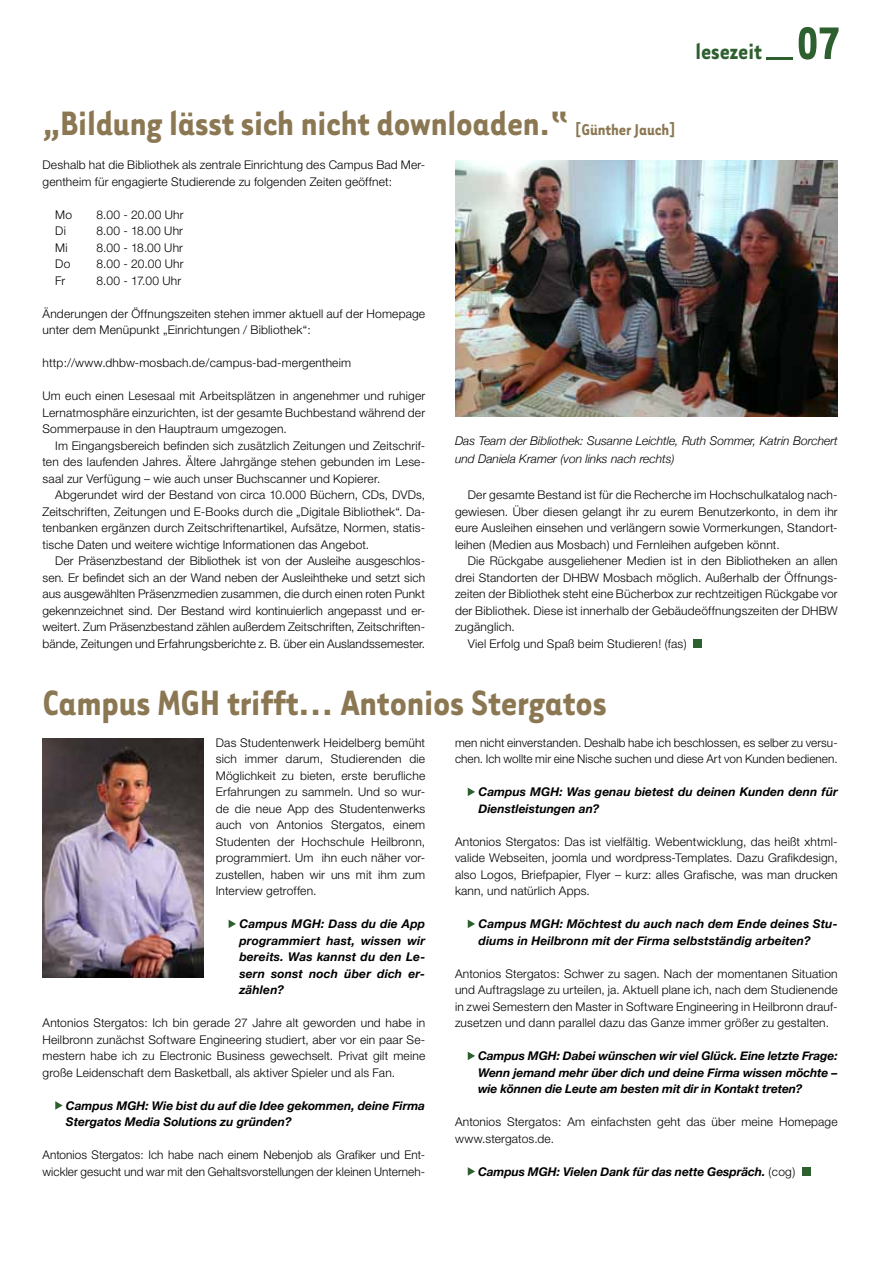
<style>
.page{position:relative;width:893px;height:1263px;background:#fff}
.page>*{position:absolute;margin:0;border:0;box-sizing:border-box;transform-origin:0 0}
.t1{font:700 40.5px "Tarzana Narrow";letter-spacing:-.005em;color:#8b7853}
.t2{font:700 39px "Tarzana Narrow";letter-spacing:-.005em;color:#8b7853}
.t3{font:700 25.5px "Tarzana Narrow";color:#2e5f2f}
.t4{font:300 12px/16.5px "Helvetica Neue";letter-spacing:.015em;color:#000}
.t5{font:italic 700 12px/16.5px "Helvetica Neue";letter-spacing:.005em;color:#000}
.t6{font:italic 300 12px/18.8px "Helvetica Neue";color:#000}
.s1{font-size:18px}
.s2{font-size:52.5px}
.s3{font-weight:300;font-style:normal}
</style>
<div class="page">
<img style="left:455px;top:160px;width:383px;height:257px">
<img style="left:43px;top:738px;width:160px;height:240px">
<div style="left:693px;top:639px;width:9px;height:9px;background:#2e5f2f"></div>
<svg style="left:229px;top:920px;width:7px;height:8px"></svg>
<svg style="left:55px;top:1101px;width:8px;height:9px"></svg>
<svg style="left:468px;top:788px;width:7px;height:8px"></svg>
<svg style="left:468px;top:920px;width:7px;height:8px"></svg>
<svg style="left:468px;top:1052px;width:7px;height:8px"></svg>
<svg style="left:468px;top:1167px;width:7px;height:9px"></svg>
<div style="left:802px;top:1167px;width:8px;height:9px;background:#2e5f2f"></div>
<p class="t2" style="left:43px;top:99px;width:635px">„Bildung lässt sich nicht downloaden.“ <span class="s1">[Günther Jauch]</span></p>
<p class="t3" style="left:695px;top:35px;width:147px">lesezeit <span class="s2">_07</span></p>
<p class="t4" style="left:43px;top:156px;width:384px">Deshalb hat die Bibliothek als zentrale Einrichtung des Campus Bad Mer&shy;gentheim für engagierte Studierende zu folgenden Zeiten geöffnet:</p>
<p class="t4" style="left:55px;top:206px;width:18px">Mo</p>
<p class="t4" style="left:97px;top:206px;width:88px">8.00 - 20.00 Uhr</p>
<p class="t4" style="left:55px;top:222px;width:12px">Di</p>
<p class="t4" style="left:97px;top:222px;width:88px">8.00 - 18.00 Uhr</p>
<p class="t4" style="left:55px;top:239px;width:14px">Mi</p>
<p class="t4" style="left:97px;top:239px;width:88px">8.00 - 18.00 Uhr</p>
<p class="t4" style="left:55px;top:255px;width:17px">Do</p>
<p class="t4" style="left:97px;top:255px;width:88px">8.00 - 20.00 Uhr</p>
<p class="t4" style="left:55px;top:272px;width:12px">Fr</p>
<p class="t4" style="left:97px;top:272px;width:86px">8.00 - 17.00 Uhr</p>
<p class="t4" style="left:43px;top:305px;width:384px">Änderungen der Öffnungszeiten stehen immer aktuell auf der Homepage unter dem Menüpunkt „Einrichtungen / Bibliothek“:</p>
<p class="t4" style="left:43px;top:354px;width:310px">http://www.dhbw-mosbach.de/campus-bad-mergentheim</p>
<p class="t4" style="left:43px;top:387px;width:384px">Um euch einen Lesesaal mit Arbeitsplätzen in angenehmer und ruhiger</p>
<p class="t4" style="left:43px;top:404px;width:384px">Lernatmosphäre einzurichten, ist der gesamte Buchbestand während der</p>
<p class="t4" style="left:43px;top:420px;width:246px">Sommerpause in den Hauptraum umgezogen.</p>
<p class="t4" style="left:55px;top:437px;width:371px">Im Eingangsbereich befinden sich zusätzlich Zeitungen und Zeitschrif-</p>
<p class="t4" style="left:43px;top:453px;width:384px">ten des laufenden Jahres. Ältere Jahrgänge stehen gebunden im Lese-</p>
<p class="t4" style="left:43px;top:470px;width:339px">saal zur Verfügung – wie auch unser Buchscanner und Kopierer.</p>
<p class="t4" style="left:55px;top:486px;width:371px">Abgerundet wird der Bestand von circa 10.000 Büchern, CDs, DVDs,</p>
<p class="t4" style="left:43px;top:503px;width:384px">Zeitschriften, Zeitungen und E-Books durch die „Digitale Bibliothek“. Da-</p>
<p class="t4" style="left:43px;top:519px;width:384px">tenbanken ergänzen durch Zeitschriftenartikel, Aufsätze, Normen, statis-</p>
<p class="t4" style="left:43px;top:536px;width:328px">tische Daten und weitere wichtige Informationen das Angebot.</p>
<p class="t4" style="left:55px;top:552px;width:371px">Der Präsenzbestand der Bibliothek ist von der Ausleihe ausgeschlos-</p>
<p class="t4" style="left:43px;top:569px;width:384px">sen. Er befindet sich an der Wand neben der Ausleihtheke und setzt sich</p>
<p class="t4" style="left:43px;top:585px;width:384px">aus ausgewählten Präsenzmedien zusammen, die durch einen roten Punkt</p>
<p class="t4" style="left:43px;top:602px;width:384px">gekennzeichnet sind. Der Bestand wird kontinuierlich angepasst und er-</p>
<p class="t4" style="left:43px;top:618px;width:384px">weitert. Zum Präsenzbestand zählen außerdem Zeitschriften, Zeitschriften-</p>
<p class="t4" style="left:43px;top:635px;width:384px">bände, Zeitungen und Erfahrungsberichte z. B. über ein Auslandssemester.</p>
<p class="t1" style="left:43px;top:677px;width:566px">Campus MGH trifft… Antonios Stergatos</p>
<p class="t6" style="left:455px;top:431px;width:384px">Das Team der Bibliothek: Susanne Leichtle, Ruth Sommer, Katrin Borchert und Daniela Kramer (von links nach rechts)</p>
<p class="t4" style="left:468px;top:486px;width:371px">Der gesamte Bestand ist für die Recherche im Hochschulkatalog nach-</p>
<p class="t4" style="left:455px;top:503px;width:384px">gewiesen. Über diesen gelangt ihr zu eurem Benutzerkonto, in dem ihr</p>
<p class="t4" style="left:455px;top:519px;width:384px">eure Ausleihen einsehen und verlängern sowie Vormerkungen, Standort-</p>
<p class="t4" style="left:455px;top:536px;width:326px">leihen (Medien aus Mosbach) und Fernleihen aufgeben könnt.</p>
<p class="t4" style="left:468px;top:552px;width:371px">Die Rückgabe ausgeliehener Medien ist in den Bibliotheken an allen</p>
<p class="t4" style="left:455px;top:569px;width:384px">drei Standorten der DHBW Mosbach möglich. Außerhalb der Öffnungs-</p>
<p class="t4" style="left:455px;top:585px;width:384px">zeiten der Bibliothek steht eine Bücherbox zur rechtzeitigen Rückgabe vor</p>
<p class="t4" style="left:455px;top:602px;width:384px">der Bibliothek. Diese ist innerhalb der Gebäudeöffnungszeiten der DHBW</p>
<p class="t4" style="left:455px;top:618px;width:61px">zugänglich.</p>
<p class="t4" style="left:468px;top:635px;width:220px">Viel Erfolg und Spaß beim Studieren! (fas)</p>
<p class="t4" style="left:216px;top:734px;width:211px;text-align:justify">Das Studentenwerk Heidelberg bemüht sich immer darum, Studierenden die Möglichkeit zu bieten, erste berufliche Erfahrungen zu sammeln. Und so wur&shy;de die neue App des Studentenwerks auch von Antonios Stergatos, einem Studenten der Hochschule Heilbronn, programmiert. Um ihn euch näher vor&shy;zustellen, haben wir uns mit ihm zum Interview getroffen.</p>
<p class="t5" style="left:239px;top:915px;width:187px;text-align:justify">Campus MGH: Dass du die App programmiert hast, wissen wir bereits. Was kannst du den Le&shy;sern sonst noch über dich er&shy;zählen?</p>
<p class="t4" style="left:43px;top:1014px;width:384px;text-align:justify">Antonios Stergatos: Ich bin gerade 27 Jahre alt geworden und habe in Heilbronn zunächst Software Engineering studiert, aber vor ein paar Se&shy;mestern habe ich zu Electronic Business gewechselt. Privat gilt meine große Leidenschaft dem Basketball, als aktiver Spieler und als Fan.</p>
<p class="t5" style="left:66px;top:1097px;width:361px">Campus MGH: Wie bist du auf die Idee gekommen, deine Firma<br>Stergatos Media Solutions zu gründen?</p>
<p class="t4" style="left:43px;top:1146px;width:384px">Antonios Stergatos: Ich habe nach einem Nebenjob als Grafiker und Ent&shy;wickler gesucht und war mit den Gehaltsvorstellungen der kleinen Unterneh-</p>
<p class="t4" style="left:455px;top:734px;width:384px">men nicht einverstanden. Deshalb habe ich beschlossen, es selber zu versu&shy;chen. Ich wollte mir eine Nische suchen und diese Art von Kunden bedienen.</p>
<p class="t5" style="left:478px;top:783px;width:361px">Campus MGH: Was genau bietest du deinen Kunden denn für<br>Dienstleistungen an?</p>
<p class="t4" style="left:455px;top:833px;width:384px;text-align:justify">Antonios Stergatos: Das ist vielfältig. Webentwicklung, das heißt xhtml&shy;valide Webseiten, joomla und wordpress-Templates. Dazu Grafikdesign, also Logos, Briefpapier, Flyer – kurz: alles Grafische, was man drucken kann, und natürlich Apps.</p>
<p class="t5" style="left:478px;top:915px;width:361px">Campus MGH: Möchtest du auch nach dem Ende deines Stu&shy;diums in Heilbronn mit der Firma selbstständig arbeiten?</p>
<p class="t4" style="left:455px;top:965px;width:384px;text-align:justify">Antonios Stergatos: Schwer zu sagen. Nach der momentanen Situation und Auftragslage zu urteilen, ja. Aktuell plane ich, nach dem Studienende in zwei Semestern den Master in Software Engineering in Heilbronn drauf&shy;zusetzen und dann parallel dazu das Ganze immer größer zu gestalten.</p>
<p class="t5" style="left:478px;top:1047px;width:361px;text-align:justify">Campus MGH: Dabei wünschen wir viel Glück. Eine letzte Frage:<br>Wenn jemand mehr über dich und deine Firma wissen möchte – wie können die Leute am besten mit dir in Kontakt treten?</p>
<p class="t4" style="left:455px;top:1113px;width:384px">Antonios Stergatos: Am einfachsten geht das über meine Homepage www.stergatos.de.</p>
<p class="t5" style="left:478px;top:1163px;width:319px">Campus MGH: Vielen Dank für das nette Gespräch. <span class="s3">(cog)</span></p>
</div>
